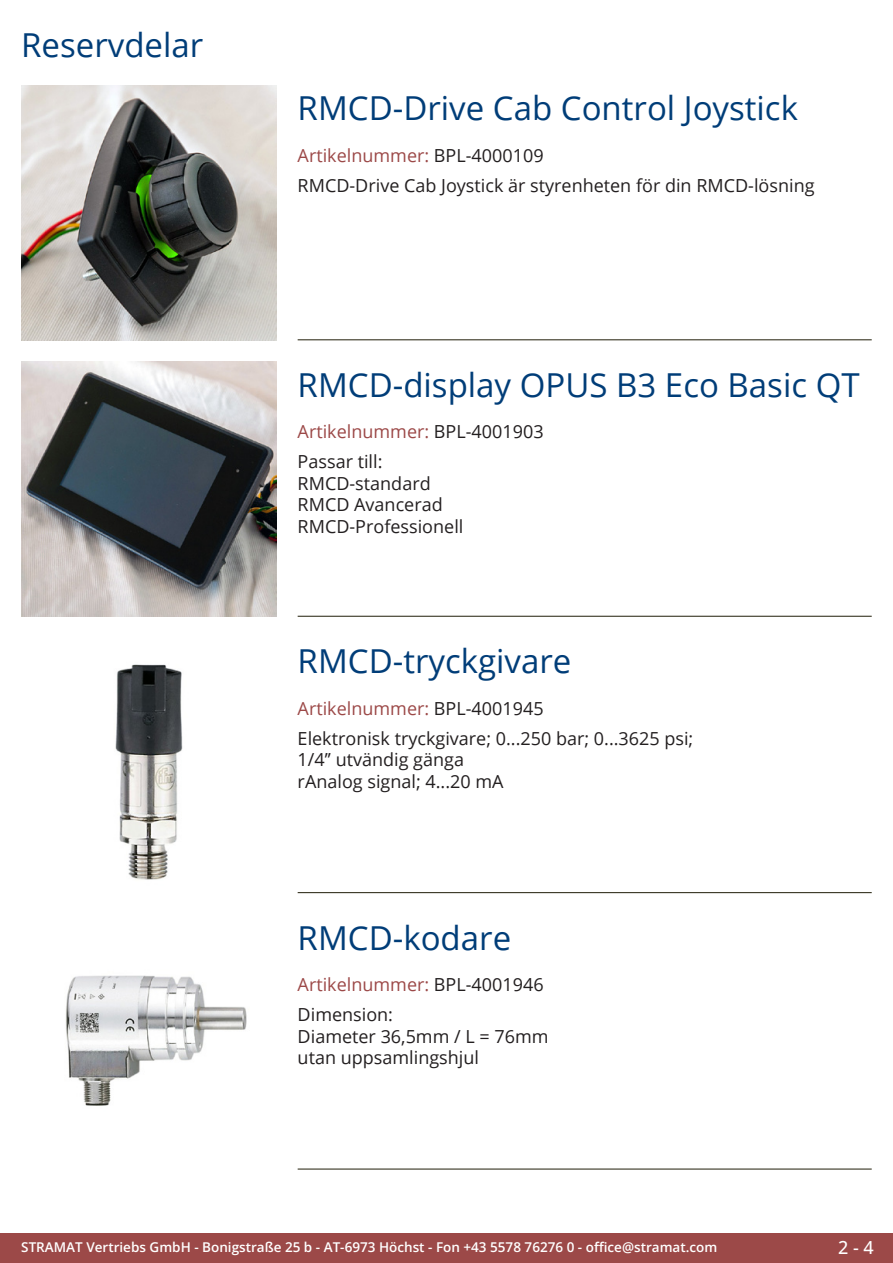
<style>
.page{position:relative;width:893px;height:1263px;background:#fff}
.page>*{position:absolute;margin:0;border:0;box-sizing:border-box;transform-origin:0 0}
.Produkttitel{font:33px "Open Sans";color:#003d78}
.RastTitel{font:33px "Open Sans";color:#003d78}
.Beschreibung_Text{font:18px/21.6px "Open Sans";color:#231f20}
.TechDaten_Überschrif{font:18px "Open Sans";color:#9c4948}
.t1{font:500 18px "Open Sans";color:#fff}
.t2{font:600 13.5px "Open Sans";color:#fff}
.s1{color:#231f20}
</style>
<div class="page">
<div style="left:0;top:1233px;width:893px;height:30px;background:#9c4948"></div>
<hr style="left:298px;top:340px;width:574px;height:1px;background:#201d08">
<hr style="left:298px;top:616px;width:574px;height:1px;background:#201d08">
<hr style="left:298px;top:892px;width:574px;height:1px;background:#201d08">
<hr style="left:298px;top:1169px;width:574px;height:1px;background:#201d08">
<img style="left:21px;top:85px;width:255px;height:255px">
<img style="left:21px;top:361px;width:255px;height:256px">
<img style="left:115px;top:664px;width:68px;height:216px">
<img style="left:65px;top:975px;width:182px;height:131px">
<p class="RastTitel" style="left:21px;top:22px;width:184px">Reservdelar</p>
<p class="Produkttitel" style="left:298px;top:86px;width:502px">RMCD-Drive Cab Control Joystick</p>
<p class="TechDaten_Überschrif" style="left:298px;top:143px;width:247px">Artikelnummer: <span class="s1">BPL-4000109</span></p>
<p class="Beschreibung_Text" style="left:298px;top:174px;width:518px">RMCD-Drive Cab Joystick är styrenheten för din RMCD-lösning</p>
<p class="Produkttitel" style="left:298px;top:362px;width:563px">RMCD-display OPUS B3 Eco Basic QT</p>
<p class="TechDaten_Überschrif" style="left:298px;top:420px;width:247px">Artikelnummer: <span class="s1">BPL-4001903</span></p>
<p class="Beschreibung_Text" style="left:298px;top:450px;width:167px">Passar till:<br>RMCD-standard<br>RMCD Avancerad<br>RMCD-Professionell</p>
<p class="Produkttitel" style="left:298px;top:638px;width:275px">RMCD-tryckgivare</p>
<p class="TechDaten_Überschrif" style="left:298px;top:696px;width:247px">Artikelnummer: <span class="s1">BPL-4001945</span></p>
<p class="Beschreibung_Text" style="left:298px;top:727px;width:397px">Elektronisk tryckgivare; 0...250 bar; 0...3625 psi;<br>1/4’’ utvändig gänga<br>rAnalog signal; 4...20 mA</p>
<p class="Produkttitel" style="left:298px;top:915px;width:215px">RMCD-kodare</p>
<p class="TechDaten_Überschrif" style="left:298px;top:972px;width:247px">Artikelnummer: <span class="s1">BPL-4001946</span></p>
<p class="Beschreibung_Text" style="left:298px;top:1003px;width:252px">Dimension:<br>Diameter 36,5mm / L = 76mm utan uppsamlingshjul</p>
<p class="t2" style="left:21px;top:1238px;width:698px">STRAMAT Vertriebs GmbH - Bonigstraße 25 b - AT-6973 Höchst - Fon +43 5578 76276 0 - office@stramat.com</p>
<p class="t1" style="left:838px;top:1234px;width:37px">2 - 4</p>
</div>
